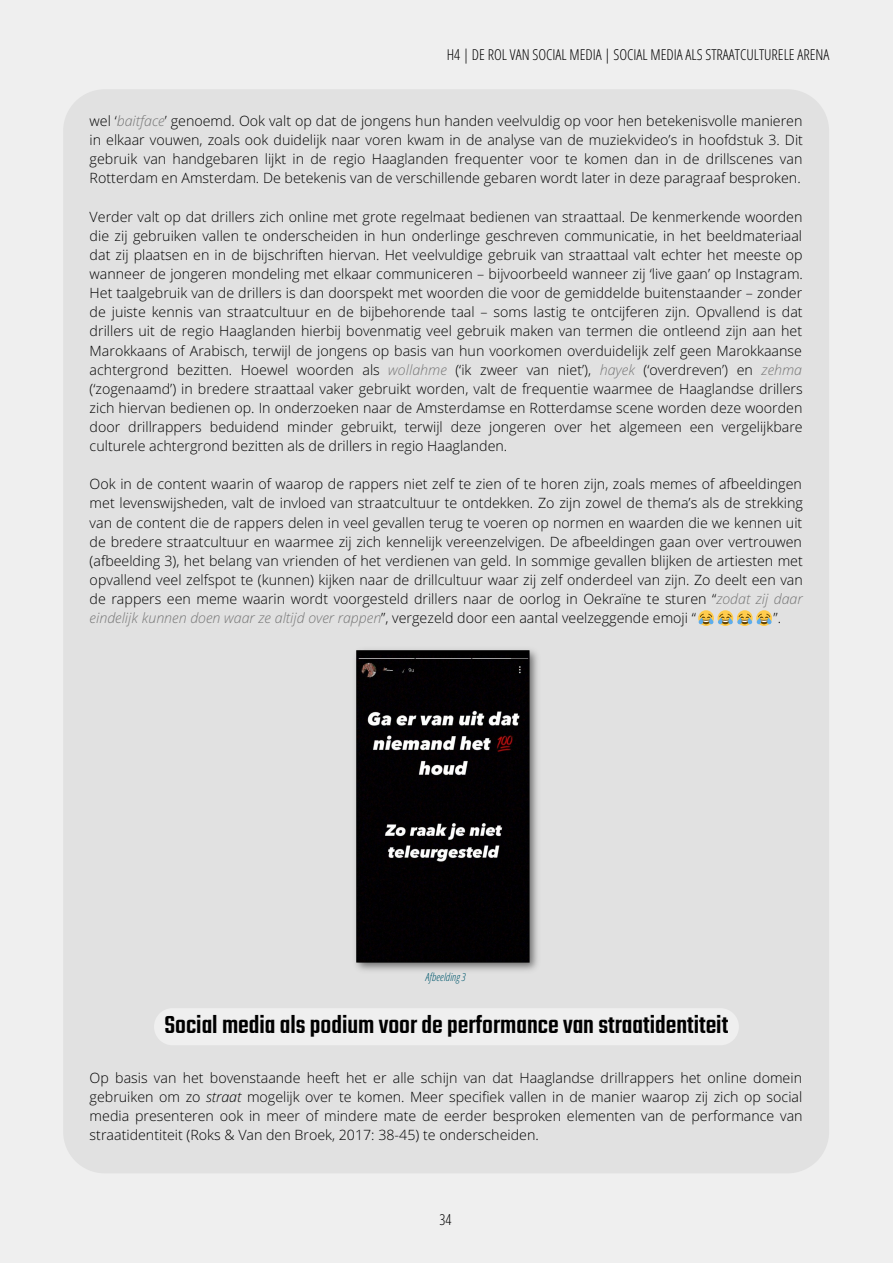
<style>
.page{position:relative;width:893px;height:1264px;background:#fff}
.page>*{position:absolute;margin:0;border:0;box-sizing:border-box;transform-origin:0 0}
.t1{font:500 27px "Teko";color:#000}
.t2{font:300 15px "Open Sans Hebrew Condensed";color:#000}
.t3{font:300 14.25px/19px "Open Sans Hebrew";color:#000;text-align:justify}
.t4{font:italic 300 condensed 10.95px "Open Sans Hebrew";color:#00586d}
.s1{font-style:italic;color:#767676}
.s2{font-style:italic}
</style>
<div class="page">
<div style="left:0;top:0;width:892px;height:1262px;background:#efefef"></div>
<div style="left:63px;top:89px;width:766px;height:1084px;background:#e1e1e1"></div>
<img style="left:349px;top:643px;width:194px;height:333px">
<svg style="left:698px;top:610px;width:15px;height:16px"></svg>
<svg style="left:717px;top:610px;width:16px;height:16px"></svg>
<svg style="left:736px;top:610px;width:16px;height:16px"></svg>
<svg style="left:756px;top:610px;width:16px;height:16px"></svg>
<svg style="left:698px;top:613px;width:73px;height:11px"></svg>
<svg style="left:154px;top:1008px;width:584px;height:37px"></svg>
<p class="t2" style="left:446px;top:44px;width:384px">H4 | DE ROL VAN SOCIAL MEDIA | SOCIAL MEDIA ALS STRAATCULTURELE ARENA</p>
<p class="t3" style="left:90px;top:111px;width:714px">wel ‘<span class="s1">baitface</span>’ genoemd. Ook valt op dat de jongens hun handen veelvuldig op voor hen betekenisvolle manieren in elkaar vouwen, zoals ook duidelijk naar voren kwam in de analyse van de muziekvideo’s in hoofdstuk 3. Dit gebruik van handgebaren lijkt in de regio Haaglanden frequenter voor te komen dan in de drillscenes van Rotterdam en Amsterdam. De betekenis van de verschillende gebaren wordt later in deze paragraaf besproken.</p>
<p class="t3" style="left:90px;top:207px;width:714px">Verder valt op dat drillers zich online met grote regelmaat bedienen van straattaal. De kenmerkende woorden die zij gebruiken vallen te onderscheiden in hun onderlinge geschreven communicatie, in het beeldmateriaal dat zij plaatsen en in de bijschriften hiervan. Het veelvuldige gebruik van straattaal valt echter het meeste op wanneer de jongeren mondeling met elkaar communiceren – bijvoorbeeld wanneer zij ‘live gaan’ op Instagram.<br>Het taalgebruik van de drillers is dan doorspekt met woorden die voor de gemiddelde buitenstaander – zonder de juiste kennis van straatcultuur en de bijbehorende taal – soms lastig te ontcijferen zijn. Opvallend is dat drillers uit de regio Haaglanden hierbij bovenmatig veel gebruik maken van termen die ontleend zijn aan het Marokkaans of Arabisch, terwijl de jongens op basis van hun voorkomen overduidelijk zelf geen Marokkaanse achtergrond bezitten. Hoewel woorden als <span class="s1">wollahme</span> (‘ik zweer van niet’), <span class="s1">hayek</span> (‘overdreven’) en <span class="s1">zehma </span>(‘zogenaamd’) in bredere straattaal vaker gebruikt worden, valt de frequentie waarmee de Haaglandse drillers zich hiervan bedienen op. In onderzoeken naar de Amsterdamse en Rotterdamse scene worden deze woorden door drillrappers beduidend minder gebruikt, terwijl deze jongeren over het algemeen een vergelijkbare culturele achtergrond bezitten als de drillers in regio Haaglanden.</p>
<p class="t3" style="left:90px;top:474px;width:714px">Ook in de content waarin of waarop de rappers niet zelf te zien of te horen zijn, zoals memes of afbeeldingen met levenswijsheden, valt de invloed van straatcultuur te ontdekken. Zo zijn zowel de thema’s als de strekking van de content die de rappers delen in veel gevallen terug te voeren op normen en waarden die we kennen uit de bredere straatcultuur en waarmee zij zich kennelijk vereenzelvigen. De afbeeldingen gaan over vertrouwen (afbeelding 3), het belang van vrienden of het verdienen van geld. In sommige gevallen blijken de artiesten met opvallend veel zelfspot te (kunnen) kijken naar de drillcultuur waar zij zelf onderdeel van zijn. Zo deelt een van de rappers een meme waarin wordt voorgesteld drillers naar de oorlog in Oekraïne te sturen “<span class="s1">zodat zij daar eindelijk kunnen doen waar ze altijd over rappen</span>”, vergezeld door een aantal veelzeggende emoji “</p>
<p class="t3" style="left:773px;top:608px;width:9px">”.</p>
<p class="t4" style="left:425px;top:968px;width:41px">Afbeelding 3</p>
<h1 class="t1" style="left:164px;top:1006px;width:565px">Social media als podium voor de performance van straatidentiteit</h1>
<p class="t3" style="left:90px;top:1067px;width:714px">Op basis van het bovenstaande heeft het er alle schijn van dat Haaglandse drillrappers het online domein gebruiken om zo <span class="s2">straat</span> mogelijk over te komen. Meer specifiek vallen in de manier waarop zij zich op social media presenteren ook in meer of mindere mate de eerder besproken elementen van de performance van straatidentiteit (Roks &amp; Van den Broek, 2017: 38-45) te onderscheiden.</p>
<p class="t2" style="left:439px;top:1209px;width:13px">34</p>
</div>
